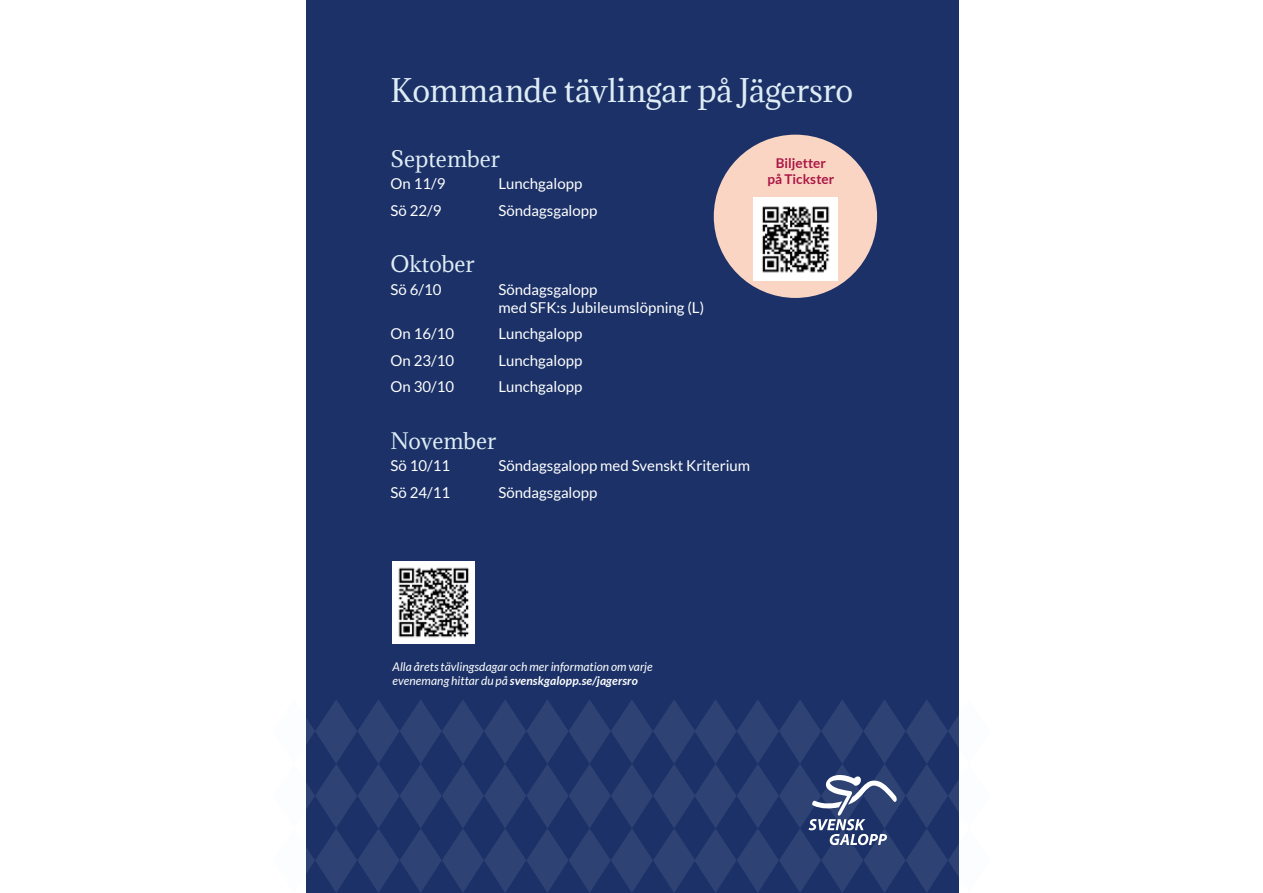
<style>
.page{position:relative;width:1263px;height:893px;background:#fff}
.page>*{position:absolute;margin:0;border:0;box-sizing:border-box;transform-origin:0 0}
.t1{font:30px "Adamina";letter-spacing:-.005em;color:#deecf5}
.t2{font:21px "Adamina";color:#deecf5}
.t3{font:15px/18px "Lato";color:#fff}
.t4{font:700 13.5px/16.2px "Lato";letter-spacing:.005em;color:#ab1746;text-align:center}
.t5{font:italic 12px/14.4px "Lato";letter-spacing:.005em;color:#fff}
.s1{font-weight:700}
</style>
<div class="page">
<div style="left:307px;top:0;width:652px;height:893px;background:#1b3167"></div>
<img style="left:393px;top:562px;width:81px;height:82px">
<div style="left:714px;top:135px;width:163px;height:163px;background:#fbd5c3;border-radius:50%"></div>
<img style="left:754px;top:197px;width:83px;height:84px">
<svg style="left:306px;top:699px;width:653px;height:194px"></svg>
<h1 class="t1" style="left:390px;top:70px;width:464px">Kommande tävlingar på Jägersro</h1>
<h2 class="t2" style="left:390px;top:145px;width:111px">September</h2>
<p class="t3" style="left:390px;top:175px;width:56px">On 11/9</p>
<p class="t3" style="left:498px;top:175px;width:85px">Lunchgalopp</p>
<p class="t3" style="left:390px;top:201px;width:52px">Sö 22/9</p>
<p class="t3" style="left:498px;top:201px;width:100px">Söndagsgalopp</p>
<h2 class="t2" style="left:390px;top:250px;width:86px">Oktober</h2>
<p class="t3" style="left:390px;top:280px;width:52px">Sö 6/10</p>
<p class="t3" style="left:498px;top:280px;width:207px">Söndagsgalopp<br>med SFK:s Jubileumslöpning (L)</p>
<p class="t3" style="left:390px;top:325px;width:65px">On 16/10</p>
<p class="t3" style="left:498px;top:325px;width:85px">Lunchgalopp</p>
<p class="t3" style="left:390px;top:351px;width:65px">On 23/10</p>
<p class="t3" style="left:498px;top:351px;width:85px">Lunchgalopp</p>
<p class="t3" style="left:390px;top:378px;width:65px">On 30/10</p>
<p class="t3" style="left:498px;top:378px;width:85px">Lunchgalopp</p>
<h2 class="t2" style="left:390px;top:426px;width:107px">November</h2>
<p class="t3" style="left:390px;top:457px;width:61px">Sö 10/11</p>
<p class="t3" style="left:498px;top:457px;width:253px">Söndagsgalopp med Svenskt Kriterium</p>
<p class="t3" style="left:390px;top:483px;width:61px">Sö 24/11</p>
<p class="t3" style="left:498px;top:483px;width:100px">Söndagsgalopp</p>
<p class="t4" style="left:767px;top:155px;width:68px">Biljetter på Tickster</p>
<p class="t5" style="left:393px;top:659px;width:262px">Alla årets tävlingsdagar och mer information om varje evenemang hittar du på <span class="s1">svenskgalopp.se/jagersro</span></p>
</div>
